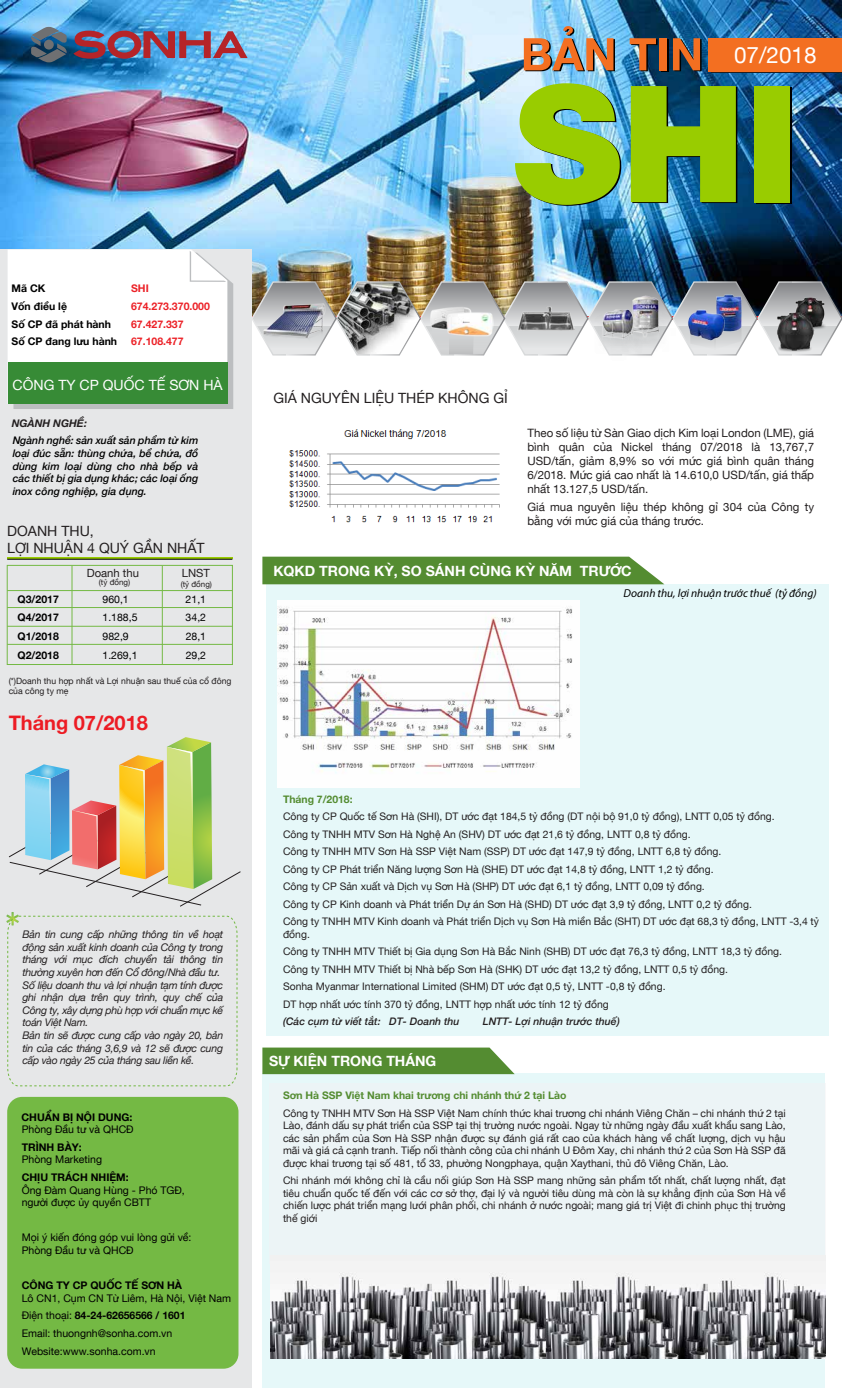
<style>
.page{position:relative;width:842px;height:1394px;background:#fff}
.page>*{position:absolute;margin:0;border:0;box-sizing:border-box;transform-origin:0 0}
.t1{font:22.5px "Helvetica Vn";color:#fff}
.t2{font:700 20px "Helvetica Vn";color:#ed1c24}
.t3{font:14.1px/16.6px "Helvetica Vn";color:#231f20}
.t4{font:700 14.1px "Helvetica Vn";color:#fff}
.t5{font:14.1px "Helvetica Vn";color:#fff}
.t6{font:11.5px/13.8px "Helvetica Vn";color:#231f20;text-align:justify}
.t7{font:italic 11.5px "Myriad Pro";color:#000}
.t8{font:11.3px "Helvetica Vn";color:#231f20}
.t9{font:italic 10.5px/12.6px "Helvetica Vn";letter-spacing:-.025em;color:#231f20}
.t10{font:10.5px/12.6px "Helvetica Vn";color:#000}
.t11{font:italic 500 10.5px/12.6px "Helvetica Vn";color:#000;text-align:justify}
.t12{font:700 10.5px/17.6px "Helvetica Vn";color:#000}
.t13{font:700 10.5px/17.6px "Helvetica Vn";color:#ec2127}
.t14{font:italic 700 10.5px "Helvetica Vn";color:#231f20}
.t15{font:10.4px/17.5px "Helvetica Vn";color:#231f20}
.t16{font:700 10.4px "Helvetica Vn";color:#548c31}
.t17{font:italic 500 10.4px "Helvetica Vn";color:#231f20}
.t18{font:700 10.4px "Helvetica Vn";color:#000}
.t19{font:8.7px/10.4px "Helvetica Vn";color:#231f20}
.t20{font:8px "Helvetica Vn";color:#231f20}
.s1{font-weight:400;font-size:10.5px}
</style>
<div class="page">
<div style="left:262px;top:1073px;width:563px;height:315px;background:#e6f8f9"></div>
<div style="left:266px;top:584px;width:562px;height:452px;background:#e6f8f9"></div>
<img style="left:0;top:0;width:842px;height:281px">
<svg style="left:661px;top:39px;width:7px;height:32px"></svg>
<svg style="left:756px;top:87px;width:35px;height:116px"></svg>
<img style="left:524px;top:26px;width:91px;height:45px">
<svg style="left:630px;top:38px;width:27px;height:33px"></svg>
<div style="left:660px;top:38px;width:7px;height:32px;background:#f36f21"></div>
<svg style="left:673px;top:38px;width:29px;height:33px"></svg>
<svg style="left:515px;top:83px;width:106px;height:123px;background:#90c44b"></svg>
<svg style="left:631px;top:86px;width:106px;height:117px;background:#76ad20"></svg>
<div style="left:754px;top:86px;width:36px;height:116px;background:#9c0"></div>
<div style="left:0;top:250px;width:251px;height:1138px;background:#e6e7e8"></div>
<svg style="left:8px;top:250px;width:225px;height:159px;background:#c7ddc7"></svg>
<hr style="left:7px;top:557px;width:225px;height:2px;background:#9c0">
<hr style="left:7px;top:559px;width:225px;height:1px;background:#000">
<div style="left:7px;top:1097px;width:231px;height:272px;background:#74b944;border-radius:15px"></div>
<svg style="left:6px;top:737px;width:235px;height:350px"></svg>
<svg style="left:6px;top:565px;width:227px;height:100px"></svg>
<hr style="left:7px;top:590px;width:225px;height:1px;background:#74b944">
<hr style="left:72px;top:566px;width:1px;height:99px;background:#74b944">
<hr style="left:162px;top:566px;width:1px;height:99px;background:#74b944">
<hr style="left:7px;top:607px;width:225px;height:1px;background:#74b944">
<hr style="left:7px;top:626px;width:225px;height:1px;background:#74b944">
<hr style="left:7px;top:644px;width:225px;height:1px;background:#74b944">
<div style="left:262px;top:557px;width:402px;height:27px;background:#548c31"></div>
<div style="left:262px;top:1048px;width:253px;height:26px;background:#548c31"></div>
<img style="left:229px;top:296px;width:23px;height:77px">
<img style="left:250px;top:281px;width:592px;height:76px">
<img style="left:709px;top:292px;width:41px;height:41px">
<img style="left:686px;top:302px;width:40px;height:44px">
<img style="left:337px;top:283px;width:82px;height:71px">
<div style="left:711px;top:39px;width:131px;height:34px;background:#f36f21"></div>
<div style="left:709px;top:38px;width:133px;height:33px;background:#f36f21"></div>
<img style="left:73px;top:31px;width:174px;height:28px">
<svg style="left:31px;top:27px;width:36px;height:35px"></svg>
<div style="left:44px;top:40px;width:10px;height:10px;background:#6f7072;border-radius:50%"></div>
<div style="left:269px;top:1083px;width:556px;height:181px;background:#ecf4f6"></div>
<img style="left:278px;top:601px;width:301px;height:186px">
<img style="left:289px;top:429px;width:211px;height:94px">
<img style="left:432px;top:1264px;width:115px;height:94px">
<img style="left:271px;top:1264px;width:161px;height:94px">
<img style="left:707px;top:1264px;width:118px;height:94px">
<img style="left:547px;top:1264px;width:160px;height:94px">
<h1 class="t1" style="left:734px;top:38px;width:84px">07/2018</h1>
<p class="t12" style="left:12px;top:279px;width:35px">Mã CK</p>
<p class="t13" style="left:131px;top:279px;width:19px">SHI</p>
<p class="t12" style="left:12px;top:297px;width:107px">Vốn điều lệ<br>Số CP đã phát hành<br>Số CP đang lưu hành</p>
<p class="t13" style="left:131px;top:297px;width:80px">674.273.370.000<br>67.427.337<br>67.108.477</p>
<h3 class="t5" style="left:13px;top:374px;width:212px">CÔNG TY CP QUỐC TẾ SƠN HÀ</h3>
<p class="t14" style="left:12px;top:416px;width:77px">NGÀNH NGHỀ:</p>
<p class="t11" style="left:13px;top:434px;width:187px">Ngành nghề: sản xuất sản phẩm từ kim loại đúc sẵn: thùng chứa, bể chứa, đồ dùng kim loại dùng cho nhà bếp và các thiết bị gia dụng khác; các loại ống inox công nghiệp, gia dụng.</p>
<h3 class="t3" style="left:7px;top:522px;width:199px">DOANH THU,<br>LỢI NHUẬN 4 QUÝ GẦN NHẤT</h3>
<p class="t12" style="left:18px;top:589px;width:43px">Q3/2017</p>
<p class="t10" style="left:102px;top:592px;width:28px">960,1</p>
<p class="t10" style="left:186px;top:592px;width:22px">21,1</p>
<p class="t12" style="left:18px;top:608px;width:43px">Q4/2017</p>
<p class="t10" style="left:102px;top:611px;width:37px">1.188,5</p>
<p class="t10" style="left:186px;top:611px;width:22px">34,2</p>
<p class="t12" style="left:18px;top:627px;width:43px">Q1/2018</p>
<p class="t10" style="left:102px;top:629px;width:28px">982,9</p>
<p class="t10" style="left:186px;top:629px;width:22px">28,1</p>
<p class="t12" style="left:18px;top:645px;width:43px">Q2/2018</p>
<p class="t10" style="left:102px;top:648px;width:37px">1.269,1</p>
<p class="t10" style="left:186px;top:648px;width:22px">29,2</p>
<p class="t8" style="left:182px;top:565px;width:30px">LNST</p>
<p class="t20" style="left:181px;top:578px;width:33px">(tỷ đồng)</p>
<p class="t8" style="left:87px;top:565px;width:54px">Doanh thu</p>
<p class="t20" style="left:99px;top:577px;width:33px">(tỷ đồng)</p>
<p class="t19" style="left:9px;top:675px;width:224px">(*)Doanh thu hợp nhất và Lợi nhuận sau thuế của cổ đông của công ty mẹ</p>
<h2 class="t2" style="left:9px;top:707px;width:141px">Tháng 07/2018</h2>
<p class="t9" style="left:23px;top:928px;width:202px">Bản tin cung cấp những thông tin về hoạt động sản xuất kinh doanh của Công ty trong tháng với mục đích chuyển tải thông tin thường xuyên hơn đến Cổ đông/Nhà đầu tư.<br>Số liệu doanh thu và lợi nhuận tạm tính được ghi nhận dựa trên quy trình, quy chế của Công ty, xây dựng phù hợp với chuẩn mực kế toán Việt Nam.<br>Bản tin sẽ được cung cấp vào ngày 20, bản tin của các tháng 3,6,9 và 12 sẽ được cung cấp vào ngày 25 của tháng sau liền kề.</p>
<p class="t12" style="left:22px;top:1107px;width:112px">CHUẨN BỊ NỘI DUNG:</p>
<p class="t10" style="left:22px;top:1122px;width:113px">Phòng Đầu tư và QHCĐ</p>
<p class="t12" style="left:22px;top:1137px;width:62px">TRÌNH BÀY:</p>
<p class="t10" style="left:22px;top:1153px;width:82px">Phòng Marketing</p>
<p class="t12" style="left:22px;top:1168px;width:108px">CHỊU TRÁCH NHIỆM:</p>
<p class="t10" style="left:22px;top:1183px;width:165px">Ông Đàm Quang Hùng - Phó TGĐ, người được ủy quyền CBTT</p>
<p class="t10" style="left:22px;top:1231px;width:171px">Mọi ý kiến đóng góp vui lòng gửi về:<br>Phòng Đầu tư và QHCĐ</p>
<p class="t12" style="left:22px;top:1276px;width:162px">CÔNG TY CP QUỐC TẾ SƠN HÀ</p>
<p class="t10" style="left:22px;top:1291px;width:211px">Lô CN1, Cụm CN Từ Liêm, Hà Nội, Việt Nam</p>
<p class="t18" style="left:22px;top:1308px;width:165px"><span class="s1">Điện thoại:</span> 84-24-62656566 / 1601</p>
<p class="t10" style="left:22px;top:1324px;width:152px;line-height:17.6px">Email: thuongnh@sonha.com.vn<br>Website:www.sonha.com.vn</p>
<h3 class="t3" style="left:273px;top:388px;width:236px">GIÁ NGUYÊN LIỆU THÉP KHÔNG GỈ</h3>
<p class="t6" style="left:527px;top:425px;width:288px">Theo số liệu từ Sàn Giao dịch Kim loại London (LME), giá bình quân của Nickel tháng 07/2018 là 13,767,7<br>USD/tấn, giảm 8,9% so với mức giá bình quân tháng 6/2018. Mức giá cao nhất là 14.610,0 USD/tấn, giá thấp nhất 13.127,5 USD/tấn.</p>
<p class="t6" style="left:527px;top:499px;width:288px">Giá mua nguyên liệu thép không gỉ 304 của Công ty bằng với mức giá của tháng trước.</p>
<h3 class="t4" style="left:273px;top:560px;width:360px">KQKD TRONG KỲ, SO SÁNH CÙNG KỲ NĂM TRƯỚC</h3>
<p class="t7" style="left:624px;top:586px;width:195px">Doanh thu, lợi nhuận trước thuế (tỷ đồng)</p>
<p class="t16" style="left:283px;top:791px;width:71px">Tháng 7/2018:</p>
<p class="t15" style="left:283px;top:807px;width:538px">Công ty CP Quốc tế Sơn Hà (SHI), DT ước đạt 184,5 tỷ đồng (DT nội bộ 91,0 tỷ đồng), LNTT 0,05 tỷ đồng.<br>Công ty TNHH MTV Sơn Hà Nghệ An (SHV) DT ước đạt 21,6 tỷ đồng, LNTT 0,8 tỷ đồng.<br>Công ty TNHH MTV Sơn Hà SSP Việt Nam (SSP) DT ước đạt 147,9 tỷ đồng, LNTT 6,8 tỷ đồng.<br>Công ty CP Phát triển Năng lượng Sơn Hà (SHE) DT ước đạt 14,8 tỷ đồng, LNTT 1,2 tỷ đồng.<br>Công ty CP Sản xuất và Dịch vụ Sơn Hà (SHP) DT ước đạt 6,1 tỷ đồng, LNTT 0,09 tỷ đồng.<br>Công ty CP Kinh doanh và Phát triển Dự án Sơn Hà (SHD) DT ước đạt 3,9 tỷ đồng, LNTT 0,2 tỷ đồng.<br>Công ty TNHH MTV Kinh doanh và Phát triển Dịch vụ Sơn Hà miền Bắc (SHT) DT ước đạt 68,3 tỷ đồng, LNTT -3,4 tỷ</p>
<p class="t15" style="left:283px;top:924px;width:501px">đồng.<br>Công ty TNHH MTV Thiết bị Gia dụng Sơn Hà Bắc Ninh (SHB) DT ước đạt 76,3 tỷ đồng, LNTT 18,3 tỷ đồng.<br>Công ty TNHH MTV Thiết bị Nhà bếp Sơn Hà (SHK) DT ước đạt 13,2 tỷ đồng, LNTT 0,5 tỷ đồng.<br>Sonha Myanmar International Limited (SHM) DT ước đạt 0,5 tỷ, LNTT -0,8 tỷ đồng.<br>DT hợp nhất ước tính 370 tỷ đồng, LNTT hợp nhất ước tính 12 tỷ đồng</p>
<p class="t17" style="left:283px;top:1014px;width:178px">(Các cụm từ viết tắt: DT- Doanh thu</p>
<p class="t17" style="left:483px;top:1014px;width:139px">LNTT- Lợi nhuận trước thuế)</p>
<h3 class="t4" style="left:269px;top:1051px;width:169px">SỰ KIỆN TRONG THÁNG</h3>
<p class="t16" style="left:283px;top:1088px;width:285px">Sơn Hà SSP Việt Nam khai trương chi nhánh thứ 2 tại Lào</p>
<p class="t15" style="left:283px;top:1106px;width:504px;line-height:12.5px;text-align:justify">Công ty TNHH MTV Sơn Hà SSP Việt Nam chính thức khai trương chi nhánh Viêng Chăn – chi nhánh thứ 2 tại Lào, đánh dấu sự phát triển của SSP tại thị trường nước ngoài. Ngay từ những ngày đầu xuất khẩu sang Lào, các sản phẩm của Sơn Hà SSP nhận được sự đánh giá rất cao của khách hàng về chất lượng, dịch vụ hậu mãi và giá cả cạnh tranh. Tiếp nối thành công của chi nhánh U Đôm Xay, chi nhánh thứ 2 của Sơn Hà SSP đã được khai trương tại số 481, tổ 33, phường Nongphaya, quận Xaythani, thủ đô Viêng Chăn, Lào.</p>
<p class="t15" style="left:283px;top:1173px;width:504px;line-height:12.5px;text-align:justify">Chi nhánh mới không chỉ là cầu nối giúp Sơn Hà SSP mang những sản phẩm tốt nhất, chất lượng nhất, đạt tiêu chuẩn quốc tế đến với các cơ sở thợ, đại lý và người tiêu dùng mà còn là sự khẳng định của Sơn Hà về chiến lược phát triển mạng lưới phân phối, chi nhánh ở nước ngoài; mang giá trị Việt đi chinh phục thị trường thế giới</p>
</div>
